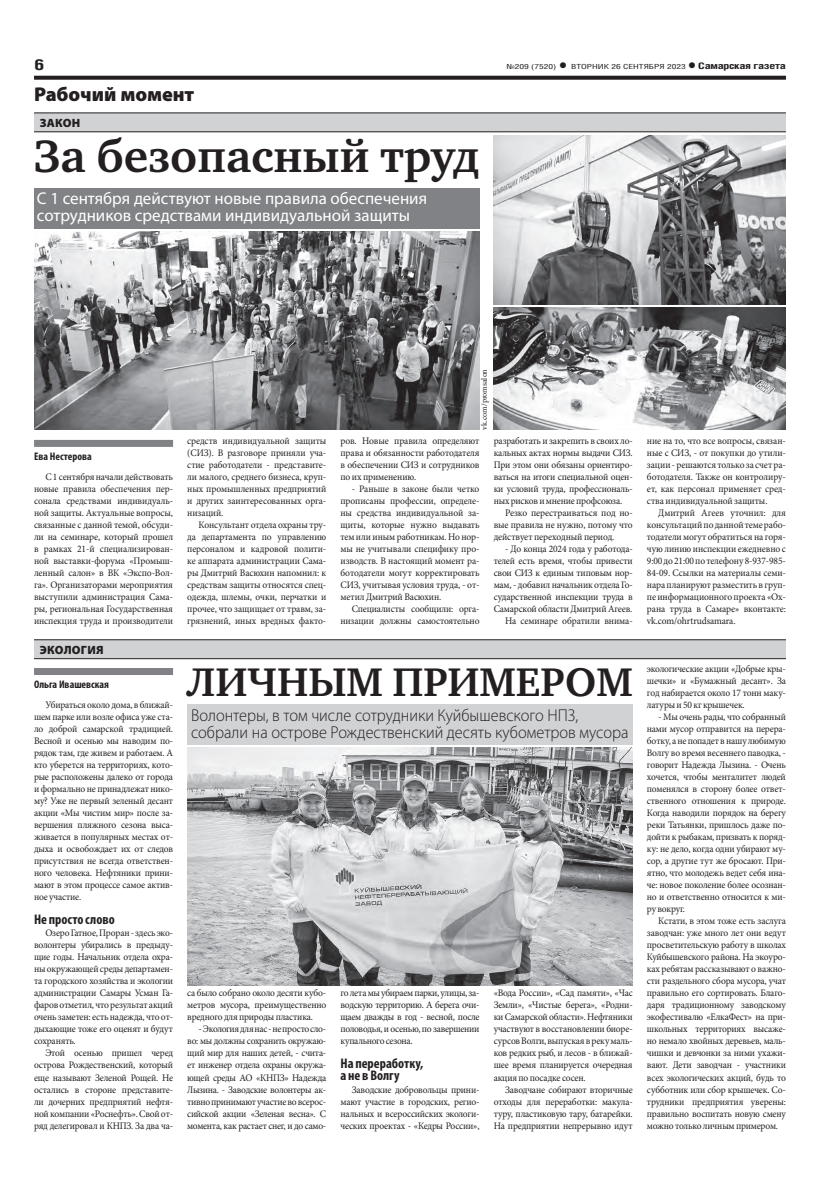
<style>
.page{position:relative;width:820px;height:1191px;background:#fff}
.page>*{position:absolute;margin:0;border:0;box-sizing:border-box;transform-origin:0 0}
.ЗАГОЛОВОК{font:700 46.5px "Charter C";color:#231f20}
.ЗАГОЛОВОК-2{font:700 41px "Charter C";color:#231f20}
.КОЛОНТИТУЛ{font:900 20px "Myriad Pro";letter-spacing:-.005em;color:#231f20}
.ПОДЗАГОЛОВОК{font:300 17.2px/17px "Myriad Pro";color:#231f20;scale:.95 1}
.ПОДЗАГОЛОВОК-2{font:17px/17px "Myriad Pro";color:#fff}
.t1{font:700 15px "Helios Cond";color:#231f20;scale:1.4 1}
.ЗАГ_в_ТЕКСТЕ{font:700 condensed 14px/12px "Myriad Pro";color:#231f20}
.РУБРИКА{font:900 12px "Myriad Pro";letter-spacing:.02em;color:#231f20}
.АВТОР_чб{font:700 condensed 11px "Myriad Pro";color:#231f20}
.ОСНОВНОЙ{font:10px/12px "Minion Pro";letter-spacing:-.015em;color:#231f20;text-align:justify;scale:.95 1}
.t2{font:700 9px "Helios Cond";letter-spacing:-.02em;color:#231f20;scale:1.4 1}
.ОСНОВНОЙ-2{font:8px "Minion Pro";letter-spacing:-.01em;color:#231f20}
.t3{font:7px "Helios Cond";color:#231f20;scale:1.4 1}
.s1{font-weight:700;font-size:16px}
.s2{font-size:16px}
</style>
<div class="page">
<svg style="left:34px;top:76px;width:751px;height:4px;background:#322f2f"></svg>
<img style="left:187px;top:747px;width:445px;height:238px">
<div style="left:187px;top:704px;width:445px;height:40px;background:#d1d2d4"></div>
<div style="left:34px;top:113px;width:751px;height:19px;background:#d1d2d4"></div>
<hr style="left:34px;top:113px;width:751px;height:1px;background:#231f20">
<hr style="left:34px;top:132px;width:751px;height:1px;background:#231f20">
<div style="left:34px;top:640px;width:751px;height:19px;background:#d1d2d4"></div>
<hr style="left:34px;top:639px;width:751px;height:1px;background:#231f20">
<hr style="left:34px;top:658px;width:751px;height:1px;background:#231f20">
<div style="left:34px;top:668px;width:139px;height:7px;background:#808285"></div>
<div style="left:34px;top:440px;width:139px;height:7px;background:#808285"></div>
<div style="left:34px;top:188px;width:445px;height:40px;background:#808285"></div>
<img style="left:493px;top:135px;width:292px;height:169px">
<img style="left:34px;top:231px;width:445px;height:198px">
<img style="left:493px;top:307px;width:292px;height:122px">
<p class="t1" style="left:34px;top:55px;width:9px">6</p>
<p class="t3" style="left:506px;top:63px;width:129px">№209 (7520) <span class="s1">•</span> ВТОРНИК 26 СЕНТЯБРЯ 2023</p>
<p class="t2" style="left:687px;top:61px;width:72px"><span class="s2">•</span> Самарская газета</p>
<p class="КОЛОНТИТУЛ" style="left:34px;top:83px;width:162px">Рабочий момент</p>
<p class="РУБРИКА" style="left:40px;top:116px;width:42px">ЗАКОН</p>
<p class="ЗАГОЛОВОК" style="left:34px;top:131px;width:447px">За безопасный труд</p>
<p class="ПОДЗАГОЛОВОК-2" style="left:37px;top:189px;width:391px">С 1 сентября действуют новые правила обеспечения сотрудников средствами индивидуальной защиты</p>
<p class="АВТОР_чб" style="left:34px;top:450px;width:59px">Ева Нестерова</p>
<p class="ОСНОВНОЙ" style="left:34px;top:471px;width:148px;text-indent:11px">С 1 сентября начали действовать новые правила обеспечения пер&shy;сонала средствами индивидуаль&shy;ной защиты. Актуальные вопросы, связанные с данной темой, обсуди&shy;ли на семинаре, который прошел в рамках 21-й специализирован&shy;ной выставки-форума «Промыш&shy;ленный салон» в ВК «Экспо-Вол&shy;га». Организаторами мероприятия выступили администрация Сама&shy;ры, региональная Государственная инспекция труда и производители</p>
<p class="РУБРИКА" style="left:40px;top:643px;width:65px">ЭКОЛОГИЯ</p>
<p class="АВТОР_чб" style="left:34px;top:678px;width:76px">Ольга Ивашевская</p>
<p class="ОСНОВНОЙ" style="left:34px;top:699px;width:148px;text-indent:11px">Убираться около дома, в ближай&shy;шем парке или возле офиса уже ста&shy;ло доброй самарской традицией.<br>Весной и осенью мы наводим по&shy;рядок там, где живем и работаем. А кто уберется на территориях, кото&shy;рые расположены далеко от города и формально не принадлежат нико&shy;му? Уже не первый зеленый десант акции «Мы чистим мир» после за&shy;вершения пляжного сезона выса&shy;живается в популярных местах от&shy;дыха и освобождает их от следов присутствия не всегда ответствен&shy;ного человека. Нефтяники прини&shy;мают в этом процессе самое актив&shy;ное участие.</p>
<p class="ЗАГ_в_ТЕКСТЕ" style="left:34px;top:913px;width:82px">Не просто слово</p>
<p class="ОСНОВНОЙ" style="left:34px;top:927px;width:148px;text-indent:11px">Озеро Гатное, Проран - здесь эко&shy;волонтеры убирались в предыду&shy;щие годы. Начальник отдела охра&shy;ны окружающей среды департамен&shy;та городского хозяйства и экологии администрации Самары Усман Га&shy;фаров отметил, что результат акций очень заметен: есть надежда, что от&shy;дыхающие тоже его оценят и будут сохранять.</p>
<p class="ОСНОВНОЙ" style="left:34px;top:1047px;width:148px;text-indent:11px">Этой осенью пришел черед острова Рождественский, который еще называют Зеленой Рощей. Не остались в стороне представите&shy;ли дочерних предприятий нефтя&shy;ной компании «Роснефть». Свой от&shy;ряд делегировал и КНПЗ. За два ча-</p>
<p class="ОСНОВНОЙ" style="left:187px;top:435px;width:148px">средств индивидуальной защиты (СИЗ). В разговоре приняли уча&shy;стие работодатели - представите&shy;ли малого, среднего бизнеса, круп&shy;ных промышленных предприятий и других заинтересованных орга&shy;низаций.</p>
<p class="ОСНОВНОЙ" style="left:187px;top:519px;width:148px;text-indent:11px">Консультант отдела охраны тру&shy;да департамента по управлению персоналом и кадровой полити&shy;ке аппарата администрации Сама&shy;ры Дмитрий Васюхин напомнил: к средствам защиты относятся спец&shy;одежда, шлемы, очки, перчатки и прочее, что защищает от травм, за&shy;грязнений, иных вредных факто-</p>
<p class="ОСНОВНОЙ-2" style="left:478px;top:429px;width:62px;rotate:-90deg">vk.com/promsalon</p>
<p class="ОСНОВНОЙ" style="left:340px;top:435px;width:148px">ров. Новые правила определяют права и обязанности работодателя в обеспечении СИЗ и сотрудников по их применению.</p>
<p class="ОСНОВНОЙ" style="left:340px;top:483px;width:148px;text-indent:11px">- Раньше в законе были четко прописаны профессии, определе&shy;ны средства индивидуальной за&shy;щиты, которые нужно выдавать тем или иным работникам. Но нор&shy;мы не учитывали специфику про&shy;изводств. В настоящий момент ра&shy;ботодатели могут корректировать СИЗ, учитывая условия труда, - от&shy;метил Дмитрий Васюхин.</p>
<p class="ОСНОВНОЙ" style="left:340px;top:603px;width:148px;text-align:right">Специалисты сообщили: орга&shy;низации должны самостоятельно</p>
<p class="ОСНОВНОЙ" style="left:493px;top:435px;width:148px">разработать и закрепить в своих ло&shy;кальных актах нормы выдачи СИЗ.<br>При этом они обязаны ориентиро&shy;ваться на итоги специальной оцен&shy;ки условий труда, профессиональ&shy;ных рисков и мнение профсоюза.</p>
<p class="ОСНОВНОЙ" style="left:493px;top:507px;width:148px;text-indent:11px">Резко перестраиваться под но&shy;вые правила не нужно, потому что действует переходный период.</p>
<p class="ОСНОВНОЙ" style="left:493px;top:543px;width:148px;text-indent:11px">- До конца 2024 года у работода&shy;телей есть время, чтобы привести свои СИЗ к единым типовым нор&shy;мам, - добавил начальник отдела Го&shy;сударственной инспекции труда в Самарской области Дмитрий Агеев.</p>
<p class="ОСНОВНОЙ" style="left:505px;top:615px;width:136px">На семинаре обратили внима-</p>
<p class="ЗАГОЛОВОК-2" style="left:187px;top:659px;width:446px">ЛИЧНЫМ ПРИМЕРОМ</p>
<p class="ПОДЗАГОЛОВОК" style="left:191px;top:706px;width:462px">Волонтеры, в том числе сотрудники Куйбышевского НПЗ, собрали на острове Рождественский десять кубометров мусора</p>
<p class="ОСНОВНОЙ" style="left:187px;top:987px;width:148px">са было собрано около десяти кубо&shy;метров мусора, преимущественно вредного для природы пластика.</p>
<p class="ОСНОВНОЙ" style="left:187px;top:1023px;width:148px;text-indent:11px">- Экология для нас - не просто сло&shy;во: мы должны сохранить окружаю&shy;щий мир для наших детей, - счита&shy;ет инженер отдела охраны окружа&shy;ющей среды АО «КНПЗ» Надежда Лызина. - Заводские волонтеры ак&shy;тивно принимают участие во всерос&shy;сийской акции «Зеленая весна». С момента, как растает снег, и до само-</p>
<p class="ОСНОВНОЙ" style="left:340px;top:987px;width:148px">го лета мы убираем парки, улицы, за&shy;водскую территорию. А берега очи&shy;щаем дважды в год - весной, после половодья, и осенью, по завершении купального сезона.</p>
<p class="ЗАГ_в_ТЕКСТЕ" style="left:340px;top:1057px;width:84px">На переработку, а не в Волгу</p>
<p class="ОСНОВНОЙ" style="left:340px;top:1083px;width:148px;text-indent:11px">Заводские добровольцы прини&shy;мают участие в городских, регио&shy;нальных и всероссийских экологи&shy;ческих проектах - «Кедры России»,</p>
<p class="ОСНОВНОЙ" style="left:493px;top:987px;width:148px">«Вода России», «Сад памяти», «Час Земли», «Чистые берега», «Родни&shy;ки Самарской области». Нефтяники участвуют в восстановлении биоре&shy;сурсов Волги, выпуская в реку маль&shy;ков редких рыб, и лесов - в ближай&shy;шее время планируется очередная акция по посадке сосен.</p>
<p class="ОСНОВНОЙ" style="left:493px;top:1083px;width:148px;text-indent:11px">Заводчане собирают вторичные отходы для переработки: макула&shy;туру, пластиковую тару, батарейки.<br>На предприятии непрерывно идут</p>
<p class="ОСНОВНОЙ" style="left:646px;top:435px;width:148px">ние на то, что все вопросы, связан&shy;ные с СИЗ, - от покупки до утили&shy;зации - решаются только за счет ра&shy;ботодателя. Также он контролиру&shy;ет, как персонал применяет сред&shy;ства индивидуальной защиты.</p>
<p class="ОСНОВНОЙ" style="left:646px;top:507px;width:148px;text-indent:11px">Дмитрий Агеев уточнил: для консультаций по данной теме рабо&shy;тодатели могут обратиться на горя&shy;чую линию инспекции ежедневно с 9:00 до 21:00 по телефону 8-937-985- 84-09. Ссылки на материалы семи&shy;нара планируют разместить в груп&shy;пе информационного проекта «Ох&shy;рана труда в Самаре» вконтакте: vk.com/ohrtrudsamara.</p>
<p class="ОСНОВНОЙ" style="left:646px;top:663px;width:148px">экологические акции «Добрые кры&shy;шечки» и «Бумажный десант». За год набирается около 17 тонн маку&shy;латуры и 50 кг крышечек.</p>
<p class="ОСНОВНОЙ" style="left:646px;top:711px;width:148px;text-indent:11px">- Мы очень рады, что собранный нами мусор отправится на перера&shy;ботку, а не попадет в нашу любимую Волгу во время весеннего паводка, - говорит Надежда Лызина. - Очень хочется, чтобы менталитет людей поменялся в сторону более ответ&shy;ственного отношения к природе.<br>Когда наводили порядок на берегу реки Татьянки, пришлось даже по&shy;дойти к рыбакам, призвать к поряд&shy;ку: не дело, когда одни убирают му&shy;сор, а другие тут же бросают. При&shy;ятно, что молодежь ведет себя ина&shy;че: новое поколение более осознан&shy;но и ответственно относится к ми&shy;ру вокруг.</p>
<p class="ОСНОВНОЙ" style="left:646px;top:915px;width:148px;text-indent:11px">Кстати, в этом тоже есть заслуга заводчан: уже много лет они ведут просветительскую работу в школах Куйбышевского района. На экоуро&shy;ках ребятам рассказывают о важно&shy;сти раздельного сбора мусора, учат правильно его сортировать. Благо&shy;даря традиционному заводскому экофестивалю «ЕлкаФест» на при&shy;школьных территориях высаже&shy;но немало хвойных деревьев, маль&shy;чишки и девчонки за ними ухажи&shy;вают. Дети заводчан - участники всех экологических акций, будь то субботник или сбор крышечек. Со&shy;трудники предприятия уверены: правильно воспитать новую смену можно только личным примером.</p>
</div>
